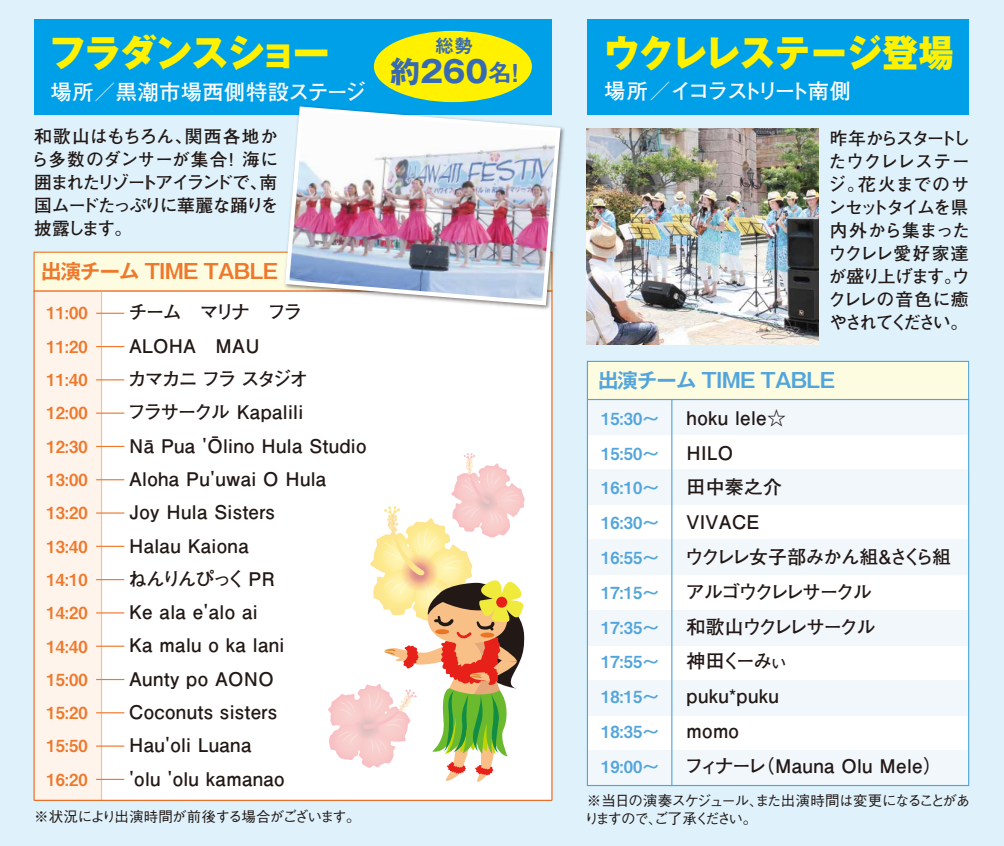
<style>
.page{position:relative;width:1004px;height:846px;background:#fff}
.page>*{position:absolute;margin:0;border:0;box-sizing:border-box;transform-origin:0 0}
.t1{font:800 37.25px "Gothic MB101 Pro";color:#fff100;scale:.95 1}
.t2{font:800 37.25px "Gothic MB101 Pro";letter-spacing:-.03em;color:#fff100}
.t3{font:700 30px "Gothic MB101 Pro";color:#376ab3}
.t4{font:24.75px "Midashi Go Pro MB31";color:#376ab3}
.t5{font:700 21.25px "Futo Go B101 Pro";letter-spacing:.02em;color:#fff}
.t6{font:700 21.25px "Futo Go B101 Pro";letter-spacing:-.14em;color:#fff}
.t7{font:700 20.25px "Gothic MB101 Pro De";letter-spacing:-.04em;color:#ee782b}
.t8{font:700 20.25px "Gothic MB101 Pro De";letter-spacing:-.04em;color:#52a5dc}
.t9{font:19.25px "Midashi Go Pro MB31";color:#376ab3}
.t10{font:700 18.75px/33.2px "Futo Go B101 Pro";letter-spacing:.015em;color:#221815}
.t11{font:700 17.75px/23px "Futo Go B101 Pro";letter-spacing:-.075em;color:#221815;text-align:justify}
.t12{font:16.75px/33.2px "Midashi Go Pro MB31";color:#ee782b;text-align:justify}
.t13{font:16.75px/34.8px "Midashi Go Pro MB31";color:#52a5dc;text-align:justify}
.t14{font:500 14.5px/17.8px "Gothic BBB Pro";letter-spacing:-.085em;color:#221815}
.t15{font:500 14.5px "Gothic BBB Pro";letter-spacing:-.055em;color:#221815}
.s1{font-family:"Gothic MB101 Pro";font-weight:700;font-size:30px}
</style>
<div class="page">
<div style="left:0;top:0;width:1003px;height:846px;background:#dff2fc"></div>
<img style="left:636px;top:128px;width:181px;height:217px">
<div style="left:35px;top:20px;width:516px;height:95px;background:#00a0e9"></div>
<div style="left:586px;top:20px;width:382px;height:95px;background:#00a0e9"></div>
<div style="left:35px;top:291px;width:516px;height:509px;background:#fff"></div>
<div style="left:34px;top:291px;width:67px;height:509px;background:#fef4eb"></div>
<hr style="left:101px;top:291px;width:1px;height:510px;background:#f8bf92">
<div style="left:33px;top:252px;width:519px;height:39px;background:#fdfce1;border:1px solid #ee782b"></div>
<hr style="left:34px;top:800px;width:517px;height:1px;background:#ec651a">
<svg style="left:96px;top:413px;width:28px;height:1px"></svg>
<svg style="left:96px;top:379px;width:28px;height:1px"></svg>
<svg style="left:96px;top:346px;width:28px;height:1px"></svg>
<svg style="left:96px;top:313px;width:28px;height:1px"></svg>
<svg style="left:96px;top:479px;width:28px;height:1px"></svg>
<svg style="left:96px;top:446px;width:28px;height:1px"></svg>
<svg style="left:96px;top:546px;width:28px;height:1px"></svg>
<svg style="left:96px;top:679px;width:28px;height:1px"></svg>
<svg style="left:96px;top:646px;width:28px;height:1px"></svg>
<svg style="left:96px;top:779px;width:28px;height:1px"></svg>
<svg style="left:96px;top:746px;width:28px;height:1px"></svg>
<svg style="left:96px;top:712px;width:28px;height:1px"></svg>
<hr style="left:96px;top:612px;width:28px;height:2px;background:#ee782b">
<svg style="left:96px;top:579px;width:28px;height:1px"></svg>
<hr style="left:96px;top:512px;width:28px;height:2px;background:#ee782b">
<svg style="left:586px;top:361px;width:382px;height:425px;background:#f6f9fa"></svg>
<hr style="left:587px;top:399px;width:381px;height:1px;background:#52a5dc">
<hr style="left:671px;top:400px;width:1px;height:386px;background:#52a5dc">
<img style="left:147px;top:19px;width:489px;height:340px">
<img style="left:283px;top:104px;width:279px;height:204px">
<svg style="left:328px;top:453px;width:197px;height:329px"></svg>
<h1 class="t2" style="left:49px;top:21px;width:283px">フラダンスショー</h1>
<p class="t5" style="left:51px;top:75px;width:317px">場所／黒潮市場西側特設ステージ</p>
<p class="t6" style="left:604px;top:74px;width:248px">場所／イコラストリート南側</p>
<p class="t11" style="left:828px;top:125px;width:144px;text-align:left">昨年からスタートしたウクレレステージ。花火までのサンセットタイムを県内外から集まったウクレレ愛好家達が盛り上げます。ウクレレの音色に癒やされてください。</p>
<h1 class="t1" style="left:603px;top:21px;width:370px">ウクレレステージ登場</h1>
<p class="t9" style="left:435px;top:30px;width:40px">総勢</p>
<h3 class="t4" style="left:465px;top:52px;width:63px"><span class="s1">0</span>名！</h3>
<h2 class="t3" style="left:390px;top:47px;width:77px">約26</h2>
<p class="t11" style="left:32px;top:122px;width:248px">和歌山はもちろん、関西各地から多数のダンサーが集合！ 海に囲まれたリゾートアイランドで、南国ムードたっぷりに華麗な踊りを披露します。</p>
<p class="t7" style="left:41px;top:255px;width:238px">出演チーム TIME TABLE</p>
<p class="t12" style="left:46px;top:294px;width:43px">11:00<br>11:20<br>11:40<br>12:00<br>12:30<br>13:00<br>13:20<br>13:40<br>14:10<br>14:20<br>14:40<br>15:00<br>15:20<br>15:50<br>16:20</p>
<p class="t10" style="left:127px;top:293px;width:240px">チーム　マリナ　フラ<br>ALOHA　MAU<br>カマカニ フラ スタジオ<br>フラサークル Kapalili<br>Nā Pua 'Ōlino Hula Studio<br>Aloha Pu'uwai O Hula<br>Joy Hula Sisters<br>Halau Kaiona<br>ねんりんぴっく PR<br>Ke ala e'alo ai<br>Ka malu o ka lani<br>Aunty po AONO<br>Coconuts sisters<br>Hau'oli Luana<br>'olu 'olu kamanao</p>
<p class="t8" style="left:598px;top:363px;width:238px">出演チーム TIME TABLE</p>
<p class="t13" style="left:601px;top:399px;width:60px">15:30～15:50～16:10～16:30～16:55～17:15～17:35～17:55～18:15～18:35～19:00～</p>
<p class="t10" style="left:684px;top:398px;width:267px;line-height:34.8px">hoku lele☆<br>HILO<br>田中秦之介<br>VIVACE<br>ウクレレ女子部みかん組＆さくら組アルゴウクレレサークル<br>和歌山ウクレレサークル<br>神田くーみぃ<br>puku*puku<br>momo<br>フィナーレ（Mauna Olu Mele）</p>
<p class="t15" style="left:34px;top:805px;width:328px">※状況により出演時間が前後する場合がございます。</p>
<p class="t14" style="left:584px;top:790px;width:387px">※当日の演奏スケジュール、また出演時間は変更になることがありますので、ご了承ください。</p>
</div>
